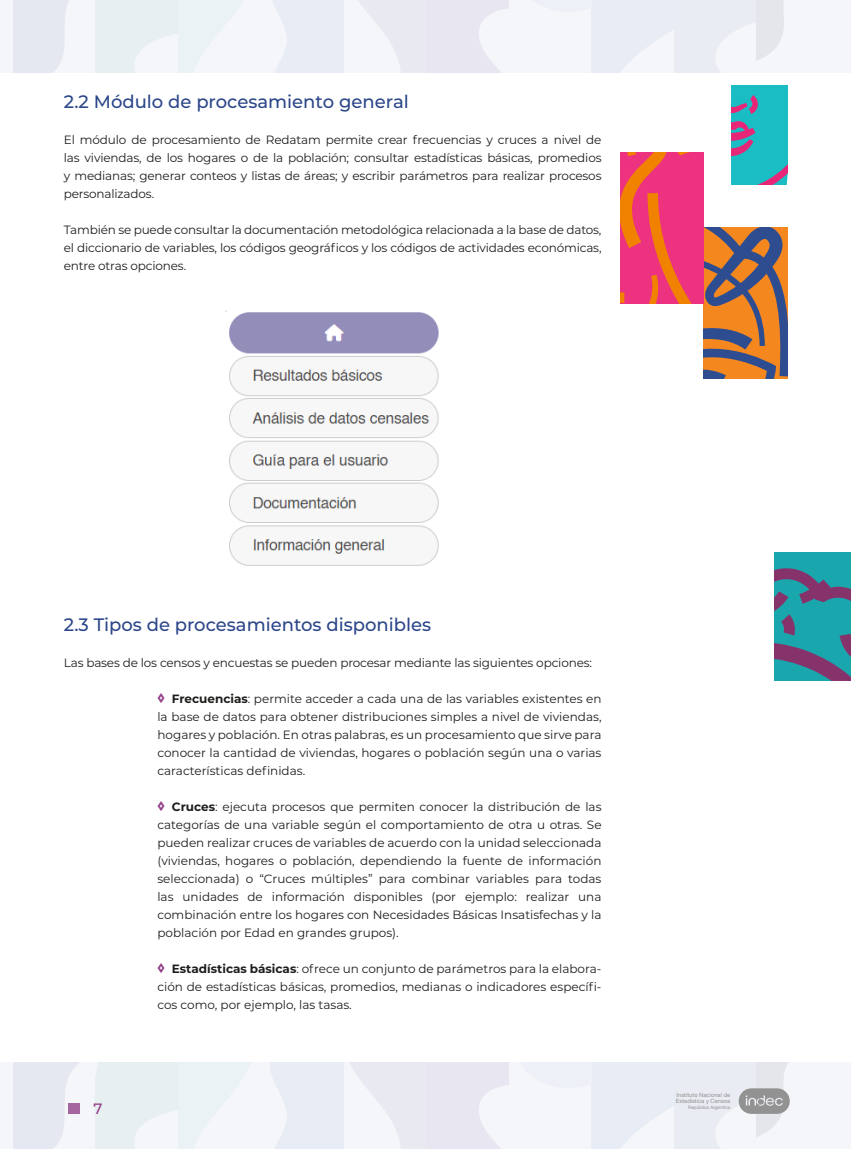
<style>
.page{position:relative;width:851px;height:1149px;background:#fff}
.page>*{position:absolute;margin:0;border:0;box-sizing:border-box;transform-origin:0 0}
.titulo_1_1_1{font:500 18px "Montserrat";color:#2b4689}
.t1{font:500 15px "Montserrat";color:#923e87}
.texto{font:12px/18px "Montserrat";letter-spacing:-.015em;color:#1d1d1b;text-align:justify}
.t2{font:5.85px/6px "Helvetica Neue LT Std";color:#929292}
.t3{font:4.65px "Helvetica Neue LT Std";color:#929292}
.s1{font-weight:900;font-size:15px;color:#923e87}
.s2{font-weight:700}
</style>
<div class="page">
<div style="left:0;top:0;width:850px;height:72px;background:#f5f6f9"></div>
<svg style="left:13px;top:0;width:771px;height:72px"></svg>
<div style="left:0;top:1061px;width:850px;height:86px;background:#f5f6f9"></div>
<svg style="left:13px;top:1062px;width:777px;height:85px"></svg>
<svg style="left:774px;top:552px;width:76px;height:127px;background:#39859a"></svg>
<svg style="left:620px;top:85px;width:167px;height:293px"></svg>
<img style="left:226px;top:310px;width:213px;height:256px">
<p class="titulo_1_1_1" style="left:64px;top:89px;width:346px">2.2 Módulo de procesamiento general</p>
<p class="texto" style="left:64px;top:130px;width:539px">El módulo de procesamiento de Redatam permite crear frecuencias y cruces a nivel de las viviendas, de los hogares o de la población; consultar estadísticas básicas, promedios y medianas; generar conteos y listas de áreas; y escribir parámetros para realizar procesos personalizados.</p>
<p class="texto" style="left:64px;top:220px;width:539px">También se puede consultar la documentación metodológica relacionada a la base de datos, el diccionario de variables, los códigos geográficos y los códigos de actividades económicas, entre otras opciones.</p>
<p class="titulo_1_1_1" style="left:64px;top:611px;width:369px">2.3 Tipos de procesamientos disponibles</p>
<p class="texto" style="left:64px;top:652px;width:529px">Las bases de los censos y encuestas se pueden procesar mediante las siguientes opciones:</p>
<p class="texto" style="left:157px;top:688px;width:445px"><span class="s1">◊</span> <span class="s2">Frecuencias</span>: permite acceder a cada una de las variables existentes en la base de datos para obtener distribuciones simples a nivel de viviendas, hogares y población. En otras palabras, es un procesamiento que sirve para conocer la cantidad de viviendas, hogares o población según una o varias características definidas.</p>
<p class="texto" style="left:157px;top:796px;width:445px"><span class="s1">◊</span> <span class="s2">Cruces</span>: ejecuta procesos que permiten conocer la distribución de las categorías de una variable según el comportamiento de otra u otras. Se pueden realizar cruces de variables de acuerdo con la unidad seleccionada (viviendas, hogares o población, dependiendo la fuente de información seleccionada) o “Cruces múltiples” para combinar variables para todas las unidades de información disponibles (por ejemplo: realizar una combinación entre los hogares con Necesidades Básicas Insatisfechas y la población por Edad en grandes grupos).</p>
<p class="texto" style="left:157px;top:958px;width:445px"><span class="s1">◊</span> <span class="s2">Estadísticas básicas</span>: ofrece un conjunto de parámetros para la elabora&shy;ción de estadísticas básicas, promedios, medianas o indicadores específi&shy;cos como, por ejemplo, las tasas.</p>
<p class="t2" style="left:675px;top:1091px;width:56px">Instituto Nacional de<br>Estadística y Censos</p>
<p class="t1" style="left:94px;top:1097px;width:10px">7</p>
<p class="t3" style="left:688px;top:1104px;width:43px">República Argentina</p>
</div>
